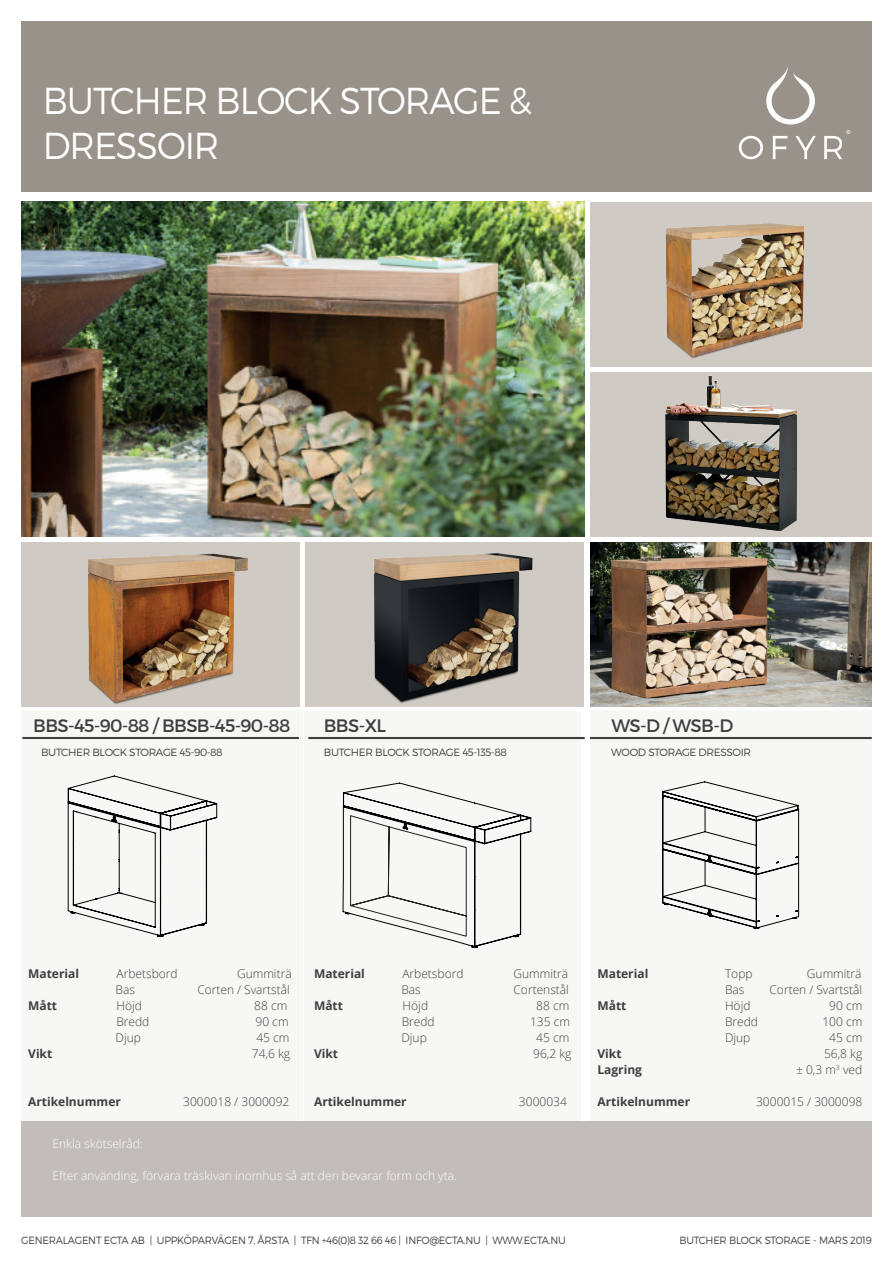
<style>
.page{position:relative;width:893px;height:1263px;background:#fff}
.page>*{position:absolute;margin:0;border:0;box-sizing:border-box;transform-origin:0 0}
.t1{font:300 37.5px/45px "Montserrat";letter-spacing:-.03em;color:#fff;scale:.94 1}
.t2{font:18px "Montserrat";letter-spacing:-.03em;color:#3e3e3f}
.t3{font:300 12px "Open Sans";color:#3e3e3f}
.t4{font:700 12px "Open Sans";color:#3e3e3f}
.t5{font:300 12px "Open Sans";color:#fff}
.t6{font:300 10.5px "Montserrat";letter-spacing:-.03em;color:#3e3e3f;scale:.95 1}
.t7{font:300 10.5px "Montserrat";letter-spacing:-.03em;color:#3e3e3f}
.s1{font-size:11.7px}
</style>
<div class="page">
<div style="left:305px;top:711px;width:276px;height:410px;background:#f7f7f6"></div>
<div style="left:21px;top:711px;width:282px;height:410px;background:#f7f7f6"></div>
<div style="left:590px;top:711px;width:282px;height:410px;background:#f7f7f6"></div>
<hr style="left:22px;top:737px;width:277px;height:2px;background:#3e3e3f">
<hr style="left:590px;top:737px;width:282px;height:2px;background:#3e3e3f">
<hr style="left:308px;top:737px;width:277px;height:2px;background:#3e3e3f">
<div style="left:21px;top:21px;width:851px;height:170px;background:#99928a"></div>
<div style="left:21px;top:1121px;width:851px;height:96px;background:#c1bdb8"></div>
<svg style="left:739px;top:136px;width:24px;height:23px"></svg>
<svg style="left:773px;top:136px;width:14px;height:23px"></svg>
<svg style="left:795px;top:136px;width:21px;height:23px"></svg>
<svg style="left:824px;top:130px;width:26px;height:29px"></svg>
<svg style="left:766px;top:67px;width:49px;height:58px"></svg>
<div style="left:590px;top:373px;width:282px;height:164px;background:#cfcac3"></div>
<img style="left:665px;top:375px;width:132px;height:156px">
<svg style="left:68px;top:776px;width:149px;height:161px"></svg>
<svg style="left:343px;top:782px;width:188px;height:166px"></svg>
<img style="left:21px;top:202px;width:564px;height:335px">
<img style="left:590px;top:542px;width:282px;height:165px">
<svg style="left:662px;top:781px;width:138px;height:148px"></svg>
<div style="left:21px;top:542px;width:279px;height:165px;background:#cfcac3"></div>
<img style="left:88px;top:553px;width:160px;height:151px">
<div style="left:590px;top:202px;width:282px;height:164px;background:#cfcac3"></div>
<img style="left:665px;top:223px;width:140px;height:135px">
<div style="left:305px;top:542px;width:278px;height:165px;background:#cfcac3"></div>
<img style="left:373px;top:553px;width:160px;height:150px">
<h1 class="t1" style="left:43px;top:78px;width:522px">BUTCHER BLOCK STORAGE &amp;<br>DRESSOIR</h1>
<h2 class="t2" style="left:33px;top:714px;width:259px">BBS-45-90-88 / BBSB-45-90-88</h2>
<h2 class="t2" style="left:324px;top:714px;width:64px">BBS-XL</h2>
<h2 class="t2" style="left:611px;top:714px;width:123px">WS-D / WSB-D</h2>
<p class="t7" style="left:41px;top:745px;width:183px">BUTCHER BLOCK STORAGE 45-90-88</p>
<p class="t7" style="left:324px;top:745px;width:185px">BUTCHER BLOCK STORAGE 45-135-88</p>
<p class="t7" style="left:611px;top:745px;width:141px">WOOD STORAGE DRESSOIR</p>
<p class="t4" style="left:28px;top:965px;width:52px">Material</p>
<p class="t3" style="left:116px;top:965px;width:63px">Arbetsbord</p>
<p class="t3" style="left:237px;top:965px;width:56px">Gummiträ</p>
<p class="t3" style="left:116px;top:981px;width:21px">Bas</p>
<p class="t3" style="left:197px;top:981px;width:94px">Corten <span class="s1">/</span> Svartstå<span class="s1">l</span></p>
<p class="t4" style="left:28px;top:997px;width:30px">Mått</p>
<p class="t3" style="left:116px;top:997px;width:27px">Höjd</p>
<p class="t3" style="left:254px;top:997px;width:35px">88 cm</p>
<p class="t3" style="left:116px;top:1013px;width:35px">Bredd</p>
<p class="t3" style="left:255px;top:1013px;width:35px">90 cm</p>
<p class="t3" style="left:116px;top:1029px;width:27px">Djup</p>
<p class="t3" style="left:256px;top:1029px;width:35px">45 cm</p>
<p class="t4" style="left:28px;top:1045px;width:26px">Vikt</p>
<p class="t3" style="left:252px;top:1045px;width:40px">74,6 kg</p>
<p class="t4" style="left:28px;top:1093px;width:94px">Artikelnummer</p>
<p class="t3" style="left:183px;top:1093px;width:108px">3000018 / 3000092</p>
<p class="t4" style="left:314px;top:965px;width:52px">Material</p>
<p class="t3" style="left:402px;top:965px;width:63px">Arbetsbord</p>
<p class="t3" style="left:513px;top:965px;width:56px">Gummiträ</p>
<p class="t3" style="left:401px;top:981px;width:21px">Bas</p>
<p class="t3" style="left:513px;top:981px;width:57px">Cortenstål</p>
<p class="t4" style="left:314px;top:997px;width:30px">Mått</p>
<p class="t3" style="left:403px;top:997px;width:27px">Höjd</p>
<p class="t3" style="left:536px;top:997px;width:35px">88 cm</p>
<p class="t3" style="left:402px;top:1013px;width:35px">Bredd</p>
<p class="t3" style="left:530px;top:1013px;width:41px">135 cm</p>
<p class="t3" style="left:401px;top:1029px;width:27px">Djup</p>
<p class="t3" style="left:536px;top:1029px;width:35px">45 cm</p>
<p class="t4" style="left:314px;top:1045px;width:26px">Vikt</p>
<p class="t3" style="left:533px;top:1045px;width:40px">96,2 kg</p>
<p class="t4" style="left:314px;top:1093px;width:94px">Artikelnummer</p>
<p class="t3" style="left:519px;top:1093px;width:49px">3000034</p>
<p class="t5" style="left:53px;top:1135px;width:92px">Enkla skötselråd:</p>
<p class="t5" style="left:53px;top:1167px;width:406px">Efter använding, förvara träskivan inomhus så att den bevarar form och yta.</p>
<p class="t4" style="left:597px;top:965px;width:52px">Material</p>
<p class="t3" style="left:725px;top:965px;width:29px">Topp</p>
<p class="t3" style="left:807px;top:965px;width:56px">Gummiträ</p>
<p class="t3" style="left:725px;top:981px;width:21px">Bas</p>
<p class="t3" style="left:769px;top:981px;width:94px">Corten <span class="s1">/</span> Svartstå<span class="s1">l</span></p>
<p class="t4" style="left:597px;top:997px;width:30px">Mått</p>
<p class="t3" style="left:725px;top:997px;width:27px">Höjd</p>
<p class="t3" style="left:829px;top:997px;width:35px">90 cm</p>
<p class="t3" style="left:725px;top:1013px;width:35px">Bredd</p>
<p class="t3" style="left:822px;top:1013px;width:41px">100 cm</p>
<p class="t3" style="left:725px;top:1029px;width:27px">Djup</p>
<p class="t3" style="left:829px;top:1029px;width:35px">45 cm</p>
<p class="t4" style="left:597px;top:1045px;width:26px">Vikt</p>
<p class="t3" style="left:824px;top:1045px;width:40px">56,8 kg</p>
<p class="t4" style="left:597px;top:1061px;width:46px">Lagring</p>
<p class="t3" style="left:796px;top:1061px;width:68px">± 0,3 m<sup>3</sup> ved</p>
<p class="t4" style="left:597px;top:1093px;width:94px">Artikelnummer</p>
<p class="t3" style="left:756px;top:1093px;width:108px">3000015 / 3000098</p>
<p class="t6" style="left:21px;top:1234px;width:575px">GENERALAGENT ECTA AB | UPPKÖPARVÄGEN 7, ÅRSTA | TFN +46(0)8 32 66 46 | INFO@ECTA.NU | WWW.ECTA.NU</p>
<p class="t6" style="left:679px;top:1234px;width:204px">BUTCHER BLOCK STORAGE - MARS 2019</p>
</div>
